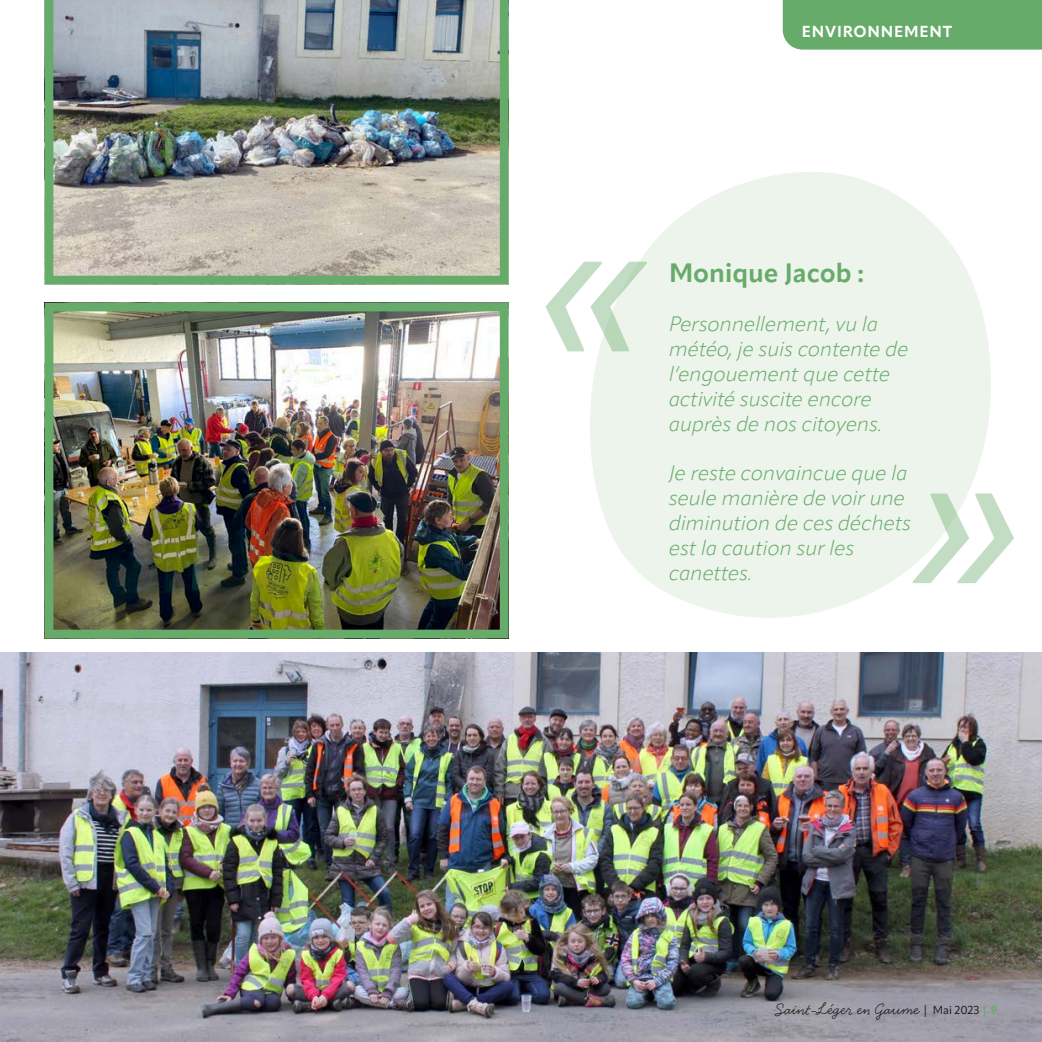
<style>
.page{position:relative;width:1042px;height:1042px;background:#fff}
.page>*{position:absolute;margin:0;border:0;box-sizing:border-box;transform-origin:0 0}
.t1{font:700 26.25px "Apparat";color:#67ab6a}
.t2{font:italic 300 20.65px/24.8px "Apparat";color:#67ab6a}
.t3{font:17.68px "Handsome Pro";color:#231f20}
.t4{font:700 15.75px "Apparat";letter-spacing:.05em;color:#fff}
.s1{font-family:"Apparat";font-size:11.38px}
.s2{font-family:"Apparat";font-weight:700;font-size:11.38px;color:#67ab6a}
</style>
<div class="page">
<svg style="left:583px;top:172px;width:408px;height:446px;fill:#ecf4eb"></svg>
<svg style="left:545px;top:262px;width:102px;height:89px"></svg>
<svg style="left:912px;top:493px;width:102px;height:90px"></svg>
<img style="left:55px;top:313px;width:443px;height:315px">
<div style="left:45px;top:303px;width:463px;height:335px;border:9px solid #67ab6a"></div>
<img style="left:0;top:653px;width:1042px;height:389px">
<img style="left:45px;top:0;width:463px;height:284px">
<div style="left:783px;top:0;width:259px;height:50px;background:#67ab6a"></div>
<p class="t4" style="left:802px;top:22px;width:152px">ENVIRONNEMENT</p>
<p class="t1" style="left:669px;top:256px;width:197px">Monique Jacob :</p>
<p class="t2" style="left:669px;top:312px;width:241px">Personnellement, vu la météo, je suis contente de l’engouement que cette activité suscite encore auprès de nos citoyens.</p>
<p class="t2" style="left:669px;top:461px;width:244px">Je reste convaincue que la seule manière de voir une diminution de ces déchets est la caution sur les canettes.</p>
<p class="t3" style="left:775px;top:999px;width:224px">Saint-Léger en Gaume <span class="s1">| Mai 2023</span> <span class="s2">| 9</span></p>
</div>
